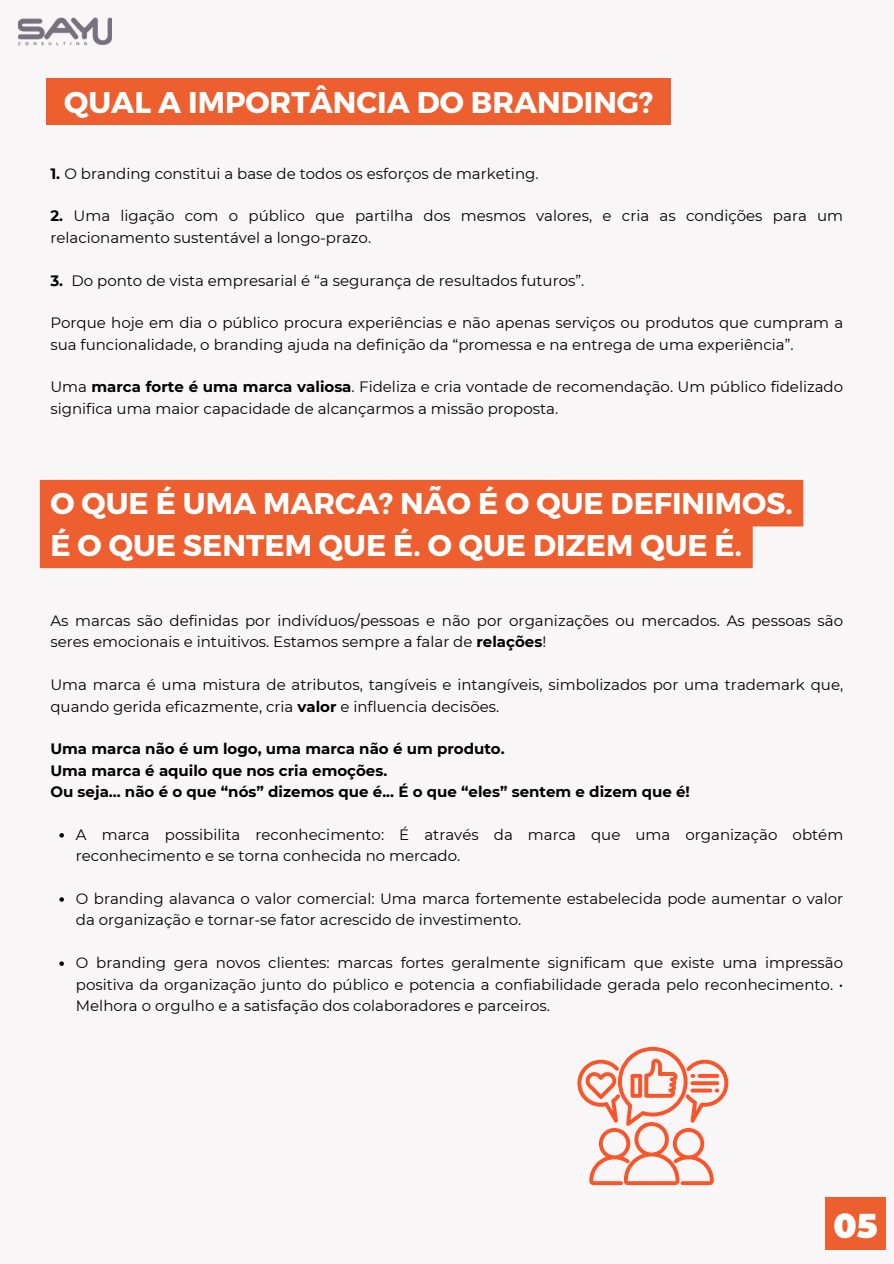
<style>
.page{position:relative;width:894px;height:1264px;background:#fff}
.page>*{position:absolute;margin:0;border:0;box-sizing:border-box;transform-origin:0 0}
.t1{font:900 33.6px "Montserrat";color:#fff}
.t2{font:700 30px/41.7px "Montserrat";color:#fff}
.t3{font:15px/21.3px "Montserrat";color:#000}
.t4{font:700 15px/21.3px "Montserrat";color:#000}
.s1{font-weight:700}
</style>
<div class="page">
<div style="left:0;top:0;width:893px;height:1263px;background:#f8f6f7"></div>
<div style="left:825px;top:1197px;width:60px;height:53px;background:#ed5f2f"></div>
<img style="left:18px;top:17px;width:94px;height:29px">
<svg style="left:577px;top:1046px;width:151px;height:139px"></svg>
<div style="left:47px;top:78px;width:623px;height:47px;background:#ed5f2f"></div>
<div style="left:40px;top:480px;width:763px;height:88px;background:#ed5f2f"></div>
<svg style="left:59px;top:833px;width:5px;height:4px"></svg>
<svg style="left:59px;top:897px;width:5px;height:4px"></svg>
<svg style="left:59px;top:961px;width:5px;height:4px"></svg>
<h1 class="t2" style="left:64px;top:80px;width:590px">QUAL A IMPORTÂNCIA DO BRANDING?</h1>
<p class="t3" style="left:50px;top:162px;width:489px"><span class="s1">1.</span> O branding constitui a base de todos os esforços de marketing.</p>
<p class="t3" style="left:50px;top:205px;width:794px"><span class="s1">2.</span> Uma ligação com o público que partilha dos mesmos valores, e cria as condições para um relacionamento sustentável a longo-prazo.</p>
<p class="t3" style="left:50px;top:269px;width:535px"><span class="s1">3.</span> Do ponto de vista empresarial é “a segurança de resultados futuros”.</p>
<p class="t3" style="left:50px;top:312px;width:794px">Porque hoje em dia o público procura experiências e não apenas serviços ou produtos que cumpram a sua funcionalidade, o branding ajuda na definição da “promessa e na entrega de uma experiência”.</p>
<p class="t3" style="left:50px;top:376px;width:794px">Uma <span class="s1">marca forte é uma marca valiosa</span>. Fideliza e cria vontade de recomendação. Um público fidelizado</p>
<h1 class="t3" style="left:50px;top:398px;width:509px">significa uma maior capacidade de alcançarmos a missão proposta.</h1>
<p class="t2" style="left:50px;top:481px;width:743px">O QUE É UMA MARCA? NÃO É O QUE DEFINIMOS.<br>É O QUE SENTEM QUE É. O QUE DIZEM QUE É.</p>
<p class="t3" style="left:50px;top:610px;width:794px">As marcas são definidas por indivíduos/pessoas e não por organizações ou mercados. As pessoas são seres emocionais e intuitivos. Estamos sempre a falar de <span class="s1">relações</span>!</p>
<h2 class="t3" style="left:50px;top:674px;width:794px">Uma marca é uma mistura de atributos, tangíveis e intangíveis, simbolizados por uma trademark que, quando gerida eficazmente, cria <span class="s1">valor</span> e influencia decisões.</h2>
<p class="t4" style="left:50px;top:738px;width:641px">Uma marca não é um logo, uma marca não é um produto.<br>Uma marca é aquilo que nos cria emoções.<br>Ou seja... não é o que “nós” dizemos que é... É o que “eles” sentem e dizem que é!</p>
<p class="t3" style="left:76px;top:823px;width:768px">A marca possibilita reconhecimento: É através da marca que uma organização obtém reconhecimento e se torna conhecida no mercado.</p>
<p class="t3" style="left:76px;top:888px;width:768px">O branding alavanca o valor comercial: Uma marca fortemente estabelecida pode aumentar o valor da organização e tornar-se fator acrescido de investimento.</p>
<p class="t3" style="left:76px;top:952px;width:768px;text-align:justify">O branding gera novos clientes: marcas fortes geralmente significam que existe uma impressão positiva da organização junto do público e potencia a confiabilidade gerada pelo reconhecimento. • Melhora o orgulho e a satisfação dos colaboradores e parceiros.</p>
<p class="t1" style="left:833px;top:1205px;width:46px">05</p>
</div>
